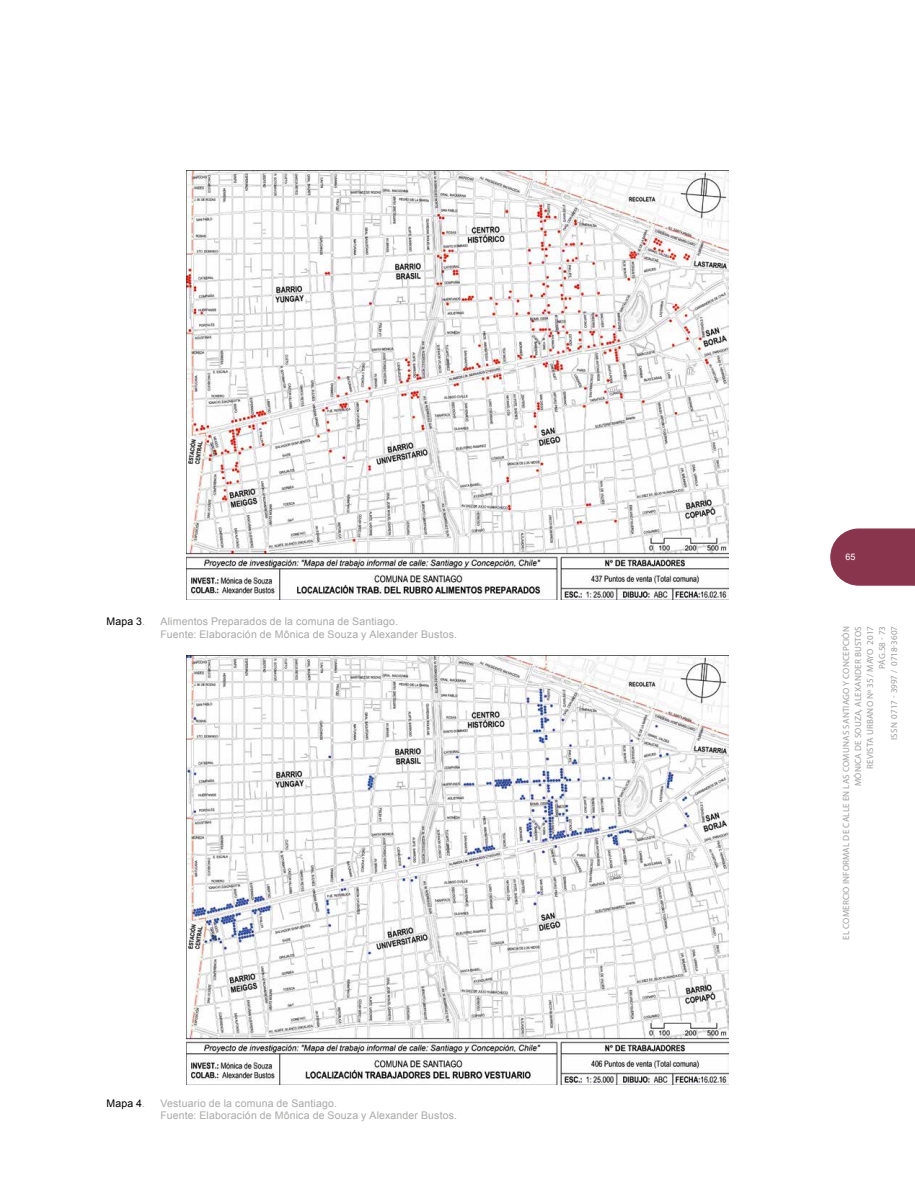
<style>
.page{position:relative;width:915px;height:1191px;background:#fff}
.page>*{position:absolute;margin:0;border:0;box-sizing:border-box;transform-origin:0 0}
.t1{font:10.5px/12.6px "Arial";letter-spacing:.015em;color:#a8a8a7}
.t2{font:10.5px "Arial";letter-spacing:.015em;color:#000}
.t3{font:9px/12px "Myriad Pro";letter-spacing:.02em;color:#9d9d9c;text-align:right}
.t4{font:9px "Arial";color:#fff}
.s1{color:#a8a8a7}
</style>
<div class="page">
<svg style="left:830px;top:528px;width:85px;height:58px;background:#92465c"></svg>
<img style="left:186px;top:170px;width:542px;height:429px">
<img style="left:186px;top:655px;width:542px;height:429px">
<p class="t2" style="left:106px;top:615px;width:40px">Mapa 3<span class="s1">.</span></p>
<p class="t1" style="left:160px;top:615px;width:298px">Alimentos Preparados de la comuna de Santiago.<br>Fuente: Elaboración de Mônica de Souza y Alexander Bustos.</p>
<p class="t2" style="left:106px;top:1096px;width:40px">Mapa 4<span class="s1">.</span></p>
<p class="t1" style="left:160px;top:1096px;width:298px">Vestuario de la comuna de Santiago.<br>Fuente: Elaboración de Mônica de Souza y Alexander Bustos.</p>
<p class="t4" style="left:845px;top:551px;width:12px">65</p>
<p class="t3" style="left:839px;top:940px;width:315px;rotate:-90deg">EL COMERCIO INFORMAL DE CALLE EN LAS COMUNAS SANTIAGO Y CONCEPCIÓN MÔNICA DE SOUZA, ALEXANDER BUSTOS<br>REVISTA URBANO Nº 35 / MAYO 2017<br>PÁG.58 - 73<br>ISSN 0717 - 3997 / 0718-3607</p>
</div>
